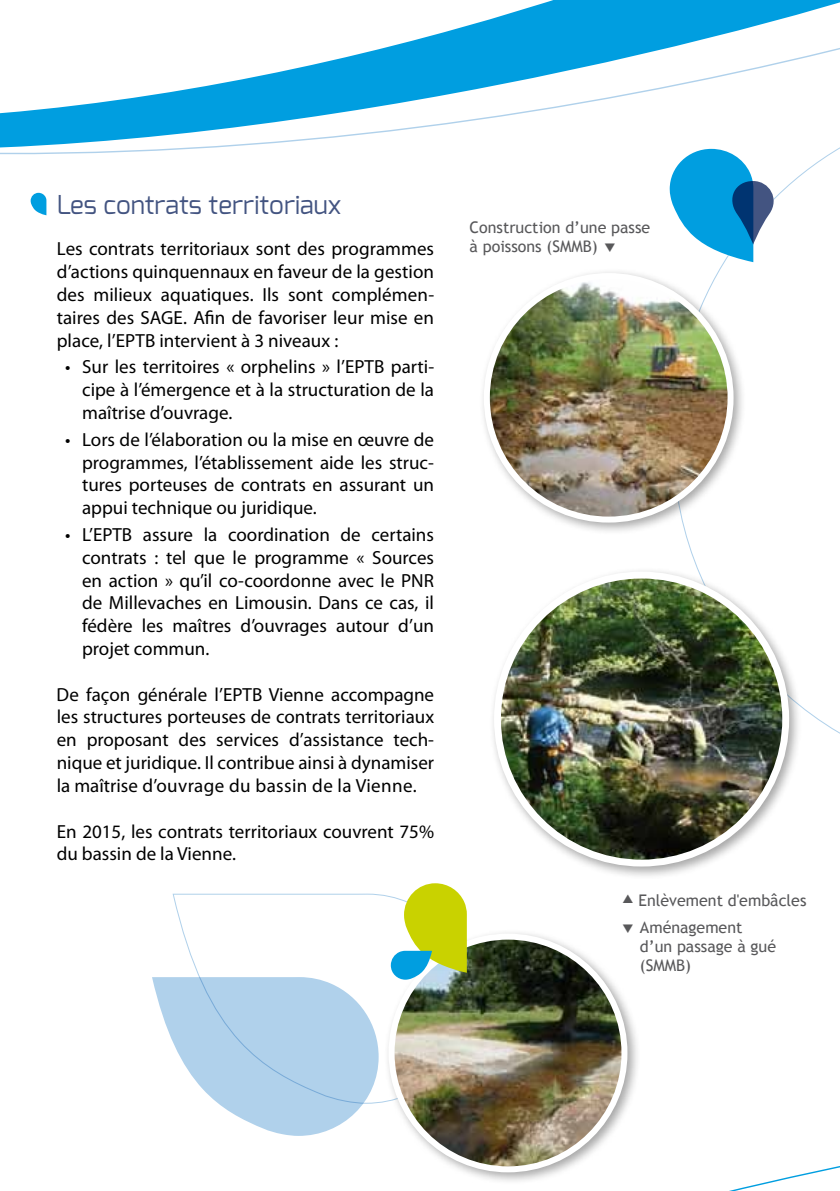
<style>
.page{position:relative;width:840px;height:1191px;background:#fff}
.page>*{position:absolute;margin:0;border:0;box-sizing:border-box;transform-origin:0 0}
.t1{font:26px "Exo";color:#435481}
.t2{font:19px/22.8px "Myriad Pro";color:#000;text-align:justify}
.t3{font:16px/19.2px "Trebuchet MS";color:#58585a}
</style>
<div class="page">
<svg style="left:172px;top:893px;width:295px;height:210px"></svg>
<svg style="left:729px;top:1166px;width:110px;height:25px"></svg>
<div style="left:382px;top:927px;width:257px;height:257px;background:#000;opacity:.35"></div>
<img style="left:391px;top:936px;width:233px;height:233px;border-radius:116px">
<div style="left:388px;top:933px;width:239px;height:239px;border:6px solid #fff;border-radius:50%"></div>
<svg style="left:152px;top:977px;width:226px;height:158px"></svg>
<svg style="left:31px;top:198px;width:15px;height:17px"></svg>
<div style="left:477px;top:267px;width:268px;height:268px;background:#000;opacity:.35"></div>
<img style="left:486px;top:276px;width:244px;height:243px;border-radius:122px">
<div style="left:483px;top:273px;width:250px;height:249px;border:6px solid #fff;border-radius:50%"></div>
<svg style="left:390px;top:883px;width:76px;height:96px"></svg>
<svg style="left:670px;top:198px;width:106px;height:64px"></svg>
<svg style="left:0;top:0;width:839px;height:198px"></svg>
<div style="left:488px;top:566px;width:313px;height:313px;background:#000;opacity:.35"></div>
<img style="left:497px;top:575px;width:288px;height:288px;border-radius:144px">
<div style="left:493px;top:571px;width:295px;height:295px;border:7px solid #fff;border-radius:50%"></div>
<svg style="left:622px;top:927px;width:10px;height:5px"></svg>
<h1 class="t1" style="left:57px;top:188px;width:286px">Les contrats territoriaux</h1>
<p class="t2" style="left:57px;top:237px;width:379px">Les contrats territoriaux sont des programmes d’actions quinquennaux en faveur de la gestion des milieux aquatiques. Ils sont complémen&shy;taires des SAGE. Afin de favoriser leur mise en place, l’EPTB intervient à 3 niveaux :</p>
<p class="t2" style="left:82px;top:355px;width:353px;text-indent:-17px">• Sur les territoires « orphelins » l’EPTB parti&shy;cipe à l’émergence et à la structuration de la maîtrise d’ouvrage.</p>
<p class="t2" style="left:82px;top:428px;width:353px;text-indent:-17px">• Lors de l’élaboration ou la mise en œuvre de programmes, l’établissement aide les struc&shy;tures porteuses de contrats en assurant un appui technique ou juridique.</p>
<p class="t2" style="left:82px;top:523px;width:353px;text-indent:-17px">• L’EPTB assure la coordination de certains contrats : tel que le programme « Sources en action » qu’il co-coordonne avec le PNR de Millevaches en Limousin. Dans ce cas, il fédère les maîtres d’ouvrages autour d’un projet commun.</p>
<p class="t2" style="left:57px;top:682px;width:379px">De façon générale l’EPTB Vienne accompagne les structures porteuses de contrats territoriaux en proposant des services d’assistance tech&shy;nique et juridique. Il contribue ainsi à dynamiser la maîtrise d’ouvrage du bassin de la Vienne.</p>
<p class="t2" style="left:57px;top:819px;width:379px">En 2015, les contrats territoriaux couvrent 75% du bassin de la Vienne.</p>
<p class="t3" style="left:469px;top:218px;width:182px">Construction d’une passe à poissons (SMMB)</p>
<p class="t3" style="left:638px;top:886px;width:169px;line-height:27.2px">Enlèvement d'embâcles<br>Aménagement</p>
<p class="t3" style="left:639px;top:937px;width:138px">d’un passage à gué (SMMB)</p>
</div>
